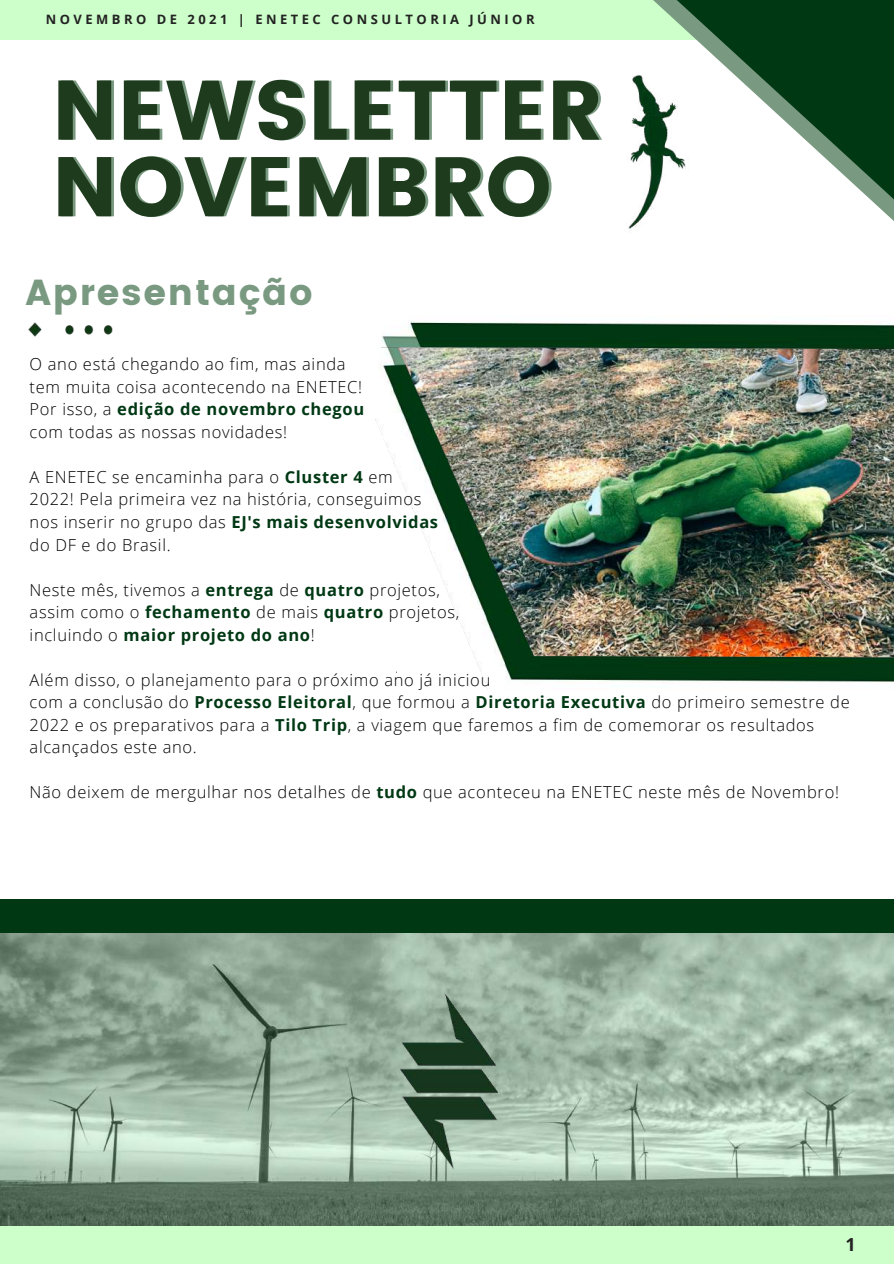
<style>
.page{position:relative;width:894px;height:1264px;background:#fff}
.page>*{position:absolute;margin:0;border:0;box-sizing:border-box;transform-origin:0 0}
.t1{font:84px/76.5px "Poppins";color:#1f3b1d}
.t2{font:36px "Poppins";letter-spacing:.05em;color:#799980}
.t3{font:700 18px "Open Sans";color:#222}
.t4{font:300 16.5px/22.5px "Open Sans";letter-spacing:.04em;color:#000}
.t5{font:700 12.9px "Open Sans";letter-spacing:.27em;color:#222}
.s1{font-weight:700;color:#013814}
</style>
<div class="page">
<div style="left:0;top:0;width:844px;height:39px;background:#ccffca"></div>
<svg style="left:614px;top:0;width:279px;height:220px"></svg>
<img style="left:28px;top:323px;width:84px;height:13px">
<div style="left:0;top:1225px;width:893px;height:38px;background:#ccffca"></div>
<div style="left:0;top:899px;width:893px;height:35px;background:#013814"></div>
<img style="left:0;top:933px;width:893px;height:292px">
<img style="left:397px;top:991px;width:100px;height:179px">
<img style="left:623px;top:73px;width:65px;height:156px">
<img style="left:376px;top:357px;width:517px;height:333px">
<img style="left:381px;top:321px;width:512px;height:36px">
<p class="t5" style="left:46px;top:10px;width:490px">NOVEMBRO DE 2021 | ENETEC CONSULTORIA JÚNIOR</p>
<h1 class="t1" style="left:52px;top:72px;width:552px">NEWSLETTER<br>NOVEMBRO</h1>
<h2 class="t2" style="left:25px;top:271px;width:289px">Apresentação</h2>
<p class="t4" style="left:30px;top:352px;width:336px">O ano está chegando ao fim, mas ainda tem muita coisa acontecendo na ENETEC!<br>Por isso, a <span class="s1">edição de novembro chegou </span>com todas as nossas novidades!</p>
<p class="t4" style="left:30px;top:465px;width:410px">A ENETEC se encaminha para o <span class="s1">Cluster 4</span> em 2022! Pela primeira vez na história, conseguimos nos inserir no grupo das <span class="s1">EJ's mais desenvolvidas </span>do DF e do Brasil.</p>
<p class="t4" style="left:30px;top:578px;width:431px">Neste mês, tivemos a <span class="s1">entrega</span> de <span class="s1">quatro</span> projetos, assim como o <span class="s1">fechamento</span> de mais <span class="s1">quatro</span> projetos, incluindo o <span class="s1">maior projeto do ano</span>!</p>
<p class="t4" style="left:30px;top:668px;width:821px">Além disso, o planejamento para o próximo ano já iniciou<br>com a conclusão do <span class="s1">Processo Eleitoral</span>, que formou a <span class="s1">Diretoria Executiva</span> do primeiro semestre de 2022 e os preparativos para a <span class="s1">Tilo Trip</span>, a viagem que faremos a fim de comemorar os resultados alcançados este ano.</p>
<p class="t4" style="left:30px;top:780px;width:810px">Não deixem de mergulhar nos detalhes de <span class="s1">tudo</span> que aconteceu na ENETEC neste mês de Novembro!</p>
<p class="t3" style="left:845px;top:1232px;width:12px">1</p>
</div>
